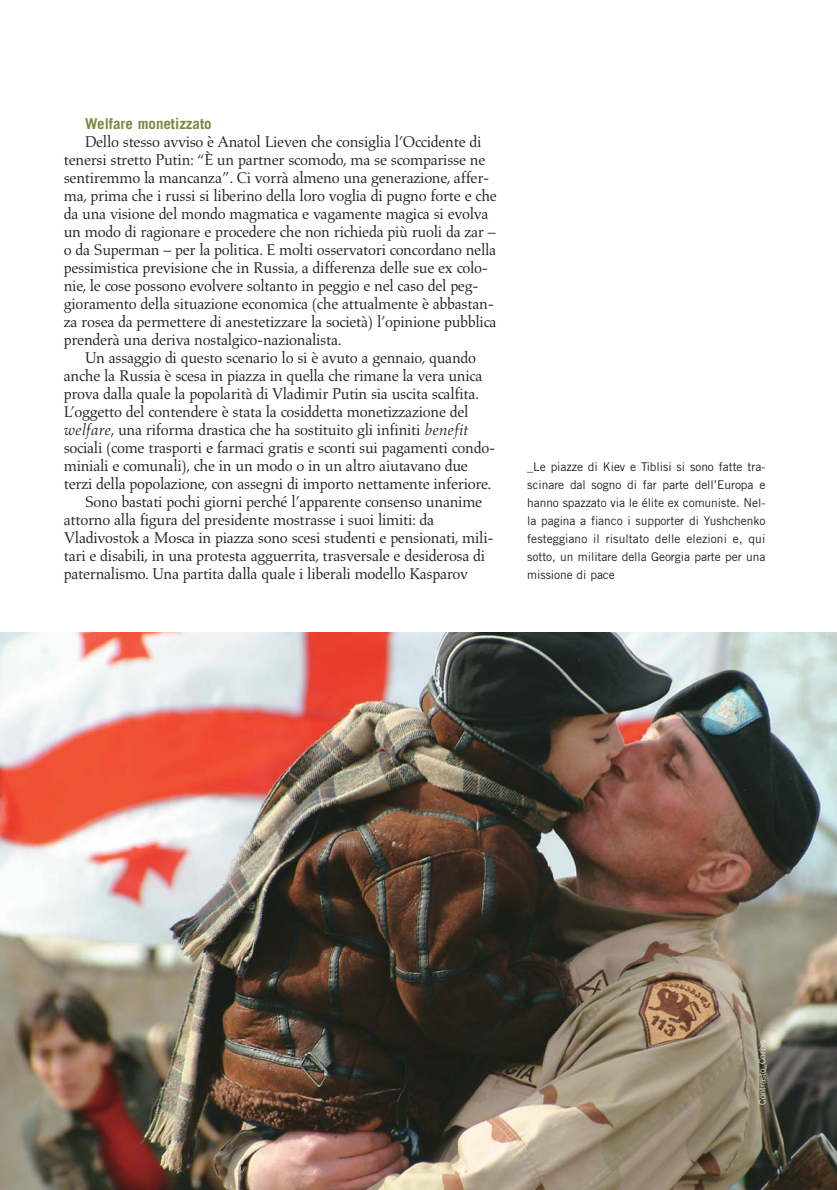
<style>
.page{position:relative;width:837px;height:1190px;background:#fff}
.page>*{position:absolute;margin:0;border:0;box-sizing:border-box;transform-origin:0 0}
.t1{font:15.9px/18px "Aldus";letter-spacing:-.02em;color:#231f20}
.t2{font:700 15px "Trade Gothic";color:#7e883f}
.t3{font:12px/18px "Trade Gothic";letter-spacing:-.005em;color:#231f20;text-align:justify}
.t4{font:300 9px "Trade Gothic";color:#fff}
.s1{font-style:italic}
</style>
<div class="page">
<img style="left:1px;top:633px;width:836px;height:556px">
<p class="t2" style="left:85px;top:118px;width:128px">Welfare monetizzato</p>
<p class="t1" style="left:64px;top:133px;width:435px;text-indent:21px">Dello stesso avviso è Anatol Lieven che consiglia l’Occidente di tenersi stretto Putin: “È un partner scomodo, ma se scomparisse ne sentiremmo la mancanza”. Ci vorrà almeno una generazione, affer&shy;ma, prima che i russi si liberino della loro voglia di pugno forte e che da una visione del mondo magmatica e vagamente magica si evolva un modo di ragionare e procedere che non richieda più ruoli da zar – o da Superman – per la politica. E molti osservatori concordano nella pessimistica previsione che in Russia, a differenza delle sue ex colo&shy;nie, le cose possono evolvere soltanto in peggio e nel caso del peg&shy;gioramento della situazione economica (che attualmente è abbastan&shy;za rosea da permettere di anestetizzare la società) l’opinione pubblica prenderà una deriva nostalgico-nazionalista.</p>
<p class="t1" style="left:85px;top:349px;width:393px">Un assaggio di questo scenario lo si è avuto a gennaio, quando</p>
<p class="t1" style="left:64px;top:367px;width:420px">anche la Russia è scesa in piazza in quella che rimane la vera unica</p>
<p class="t1" style="left:64px;top:385px;width:417px">prova dalla quale la popolarità di Vladimir Putin sia uscita scalfita.</p>
<p class="t1" style="left:64px;top:403px;width:406px">L’oggetto del contendere è stata la cosiddetta monetizzazione del</p>
<p class="t1" style="left:64px;top:421px;width:406px"><span class="s1">welfare</span>, una riforma drastica che ha sostituito gli infiniti <span class="s1">benefit</span></p>
<p class="t1" style="left:64px;top:439px;width:433px">sociali (come trasporti e farmaci gratis e sconti sui pagamenti condo-</p>
<p class="t1" style="left:64px;top:457px;width:406px">miniali e comunali), che in un modo o in un altro aiutavano due</p>
<p class="t1" style="left:64px;top:475px;width:429px">terzi della popolazione, con assegni di importo nettamente inferiore.</p>
<p class="t1" style="left:85px;top:493px;width:399px">Sono bastati pochi giorni perché l’apparente consenso unanime</p>
<p class="t1" style="left:64px;top:511px;width:372px">attorno alla figura del presidente mostrasse i suoi limiti: da</p>
<p class="t1" style="left:64px;top:529px;width:431px">Vladivostok a Mosca in piazza sono scesi studenti e pensionati, mili-</p>
<p class="t1" style="left:64px;top:547px;width:423px">tari e disabili, in una protesta agguerrita, trasversale e desiderosa di</p>
<p class="t1" style="left:64px;top:565px;width:406px">paternalismo. Una partita dalla quale i liberali modello Kasparov</p>
<p class="t3" style="left:527px;top:458px;width:240px">_Le piazze di Kiev e Tiblisi si sono fatte tra&shy;scinare dal sogno di far parte dell’Europa e hanno spazzato via le élite ex comuniste. Nel&shy;la pagina a fianco i supporter di Yushchenko festeggiano il risultato delle elezioni e, qui sotto, un militare della Georgia parte per una missione di pace</p>
<p class="t4" style="left:759px;top:1104px;width:66px;rotate:-90deg">Contrasto_Corbis</p>
</div>
